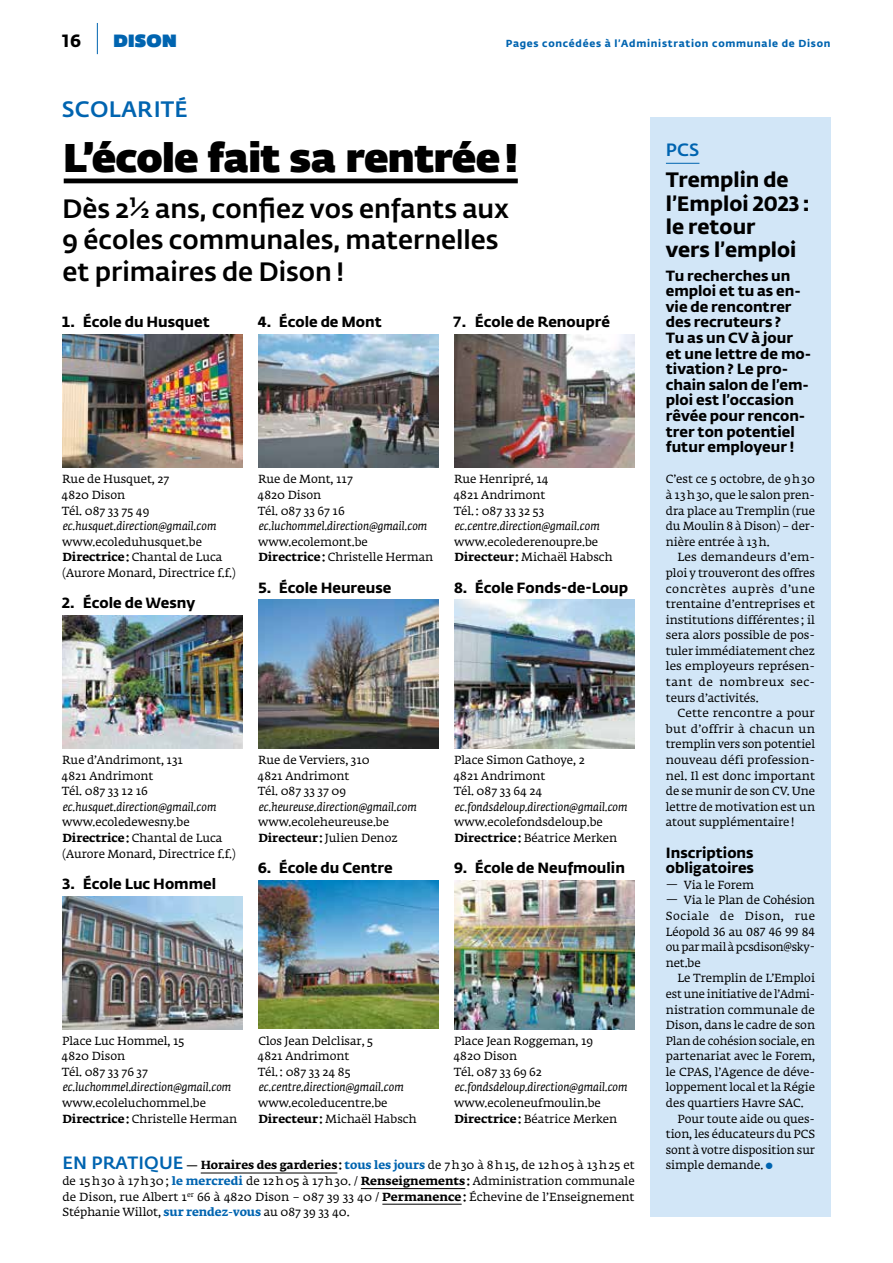
<style>
.page{position:relative;width:893px;height:1263px;background:#fff}
.page>*{position:absolute;margin:0;border:0;box-sizing:border-box;transform-origin:0 0}
.t1{font:800 39.75px "Fedra Sans Dis Std";color:#000}
.t2{font:500 26.25px/31.2px "Fedra Sans Std";color:#000}
.t3{font:500 22.2px "Fedra Sans Alt Std";letter-spacing:.01em;color:#0064b0}
.t4{font:700 20.7px/23.4px "Fedra Sans Std";color:#000}
.t5{font:900 17.7px "Fedra Sans Dis Std";letter-spacing:.05em;color:#0064b0}
.t6{font:500 17.7px "Fedra Sans Alt Std";color:#0064b0}
.t7{font:700 17.7px "Fedra Sans Std";color:#000}
.t8{font:700 14.7px/15.6px "Fedra Sans Std";color:#000}
.t9{font:11.7px/15.6px "Fedra Serif A Std";color:#000}
.t10{font:italic 11.7px "Fedra Serif A Std";color:#000}
.t11{font:700 10.2px "Fedra Sans Std";letter-spacing:.07em;color:#0064b0}
.s1{font-weight:700}
.s2{font-family:"Fedra Sans Std";font-weight:500;font-size:17.7px;color:#0064b0}
.s3{font-weight:700;color:#0064b0}
.s4{color:#0064b0}
</style>
<div class="page">
<hr style="left:64px;top:179px;width:454px;height:4px;background:#000">
<img style="left:62px;top:335px;width:181px;height:133px">
<img style="left:62px;top:616px;width:181px;height:132px">
<img style="left:62px;top:896px;width:181px;height:133px">
<img style="left:258px;top:335px;width:181px;height:133px">
<img style="left:258px;top:600px;width:181px;height:148px">
<img style="left:258px;top:880px;width:181px;height:149px">
<img style="left:454px;top:335px;width:181px;height:133px">
<img style="left:454px;top:600px;width:181px;height:148px">
<img style="left:454px;top:880px;width:181px;height:149px">
<hr style="left:201px;top:1173px;width:136px;height:1px;background:#000">
<hr style="left:361px;top:1188px;width:104px;height:1px;background:#000">
<hr style="left:382px;top:1204px;width:80px;height:1px;background:#000">
<div style="left:650px;top:117px;width:181px;height:1099px;background:#d2e6f7"></div>
<hr style="left:666px;top:163px;width:33px;height:1px;background:#0064b0">
<hr style="left:97px;top:23px;width:1px;height:31px;background:#0064b0">
<h3 class="t7" style="left:62px;top:29px;width:20px">16</h3>
<h3 class="t5" style="left:114px;top:25px;width:64px">DISON</h3>
<p class="t11" style="left:506px;top:37px;width:326px">Pages concédées à l’Administration communale de Dison</p>
<h3 class="t3" style="left:62px;top:95px;width:127px">SCOLARITÉ</h3>
<h1 class="t1" style="left:64px;top:125px;width:456px">L’école fait sa rentrée!</h1>
<h2 class="t2" style="left:62px;top:194px;width:449px">Dès 2½ ans, confiez vos enfants aux<br>9 écoles communales, maternelles et primaires de Dison !</h2>
<p class="t8" style="left:62px;top:314px;width:150px">1. École du Husquet</p>
<p class="t8" style="left:258px;top:314px;width:125px">4. École de Mont</p>
<p class="t8" style="left:453px;top:314px;width:158px">7. École de Renoupré</p>
<p class="t9" style="left:62px;top:472px;width:109px">Rue de Husquet, 27<br>4820 Dison<br>Tél. 087 33 75 49</p>
<p class="t10" style="left:63px;top:519px;width:155px">ec.husquet.direction@gmail.com</p>
<p class="t9" style="left:62px;top:535px;width:175px">www.ecoleduhusquet.be<br><span class="s1">Directrice:</span> Chantal de Luca (Aurore Monard, Directrice f.f.)</p>
<p class="t8" style="left:62px;top:595px;width:135px">2. École de Wesny</p>
<p class="t9" style="left:258px;top:472px;width:97px">Rue de Mont, 117<br>4820 Dison<br>Tél. 087 33 67 16</p>
<p class="t10" style="left:259px;top:519px;width:170px">ec.luchommel.direction@gmail.com</p>
<p class="t9" style="left:258px;top:535px;width:177px">www.ecolemont.be<br><span class="s1">Directrice:</span> Christelle Herman</p>
<p class="t8" style="left:258px;top:579px;width:135px">5. École Heureuse</p>
<p class="t9" style="left:453px;top:472px;width:97px">Rue Henripré, 14<br>4821 Andrimont<br>Tél.: 087 33 32 53</p>
<p class="t10" style="left:455px;top:519px;width:147px">ec.centre.direction@gmail.com</p>
<p class="t9" style="left:454px;top:535px;width:160px">www.ecolederenoupre.be<br><span class="s1">Directeur:</span> Michaël Habsch</p>
<p class="t8" style="left:454px;top:579px;width:176px">8. École Fonds-de-Loup</p>
<p class="t9" style="left:62px;top:753px;width:123px">Rue d’Andrimont, 131<br>4821 Andrimont<br>Tél. 087 33 12 16</p>
<p class="t10" style="left:63px;top:800px;width:155px">ec.husquet.direction@gmail.com</p>
<p class="t9" style="left:62px;top:815px;width:175px">www.ecoledewesny.be<br><span class="s1">Directrice:</span> Chantal de Luca (Aurore Monard, Directrice f.f.)</p>
<p class="t8" style="left:62px;top:876px;width:156px">3. École Luc Hommel</p>
<p class="t9" style="left:258px;top:753px;width:114px">Rue de Verviers, 310<br>4821 Andrimont<br>Tél. 087 33 37 09</p>
<p class="t10" style="left:259px;top:800px;width:160px">ec.heureuse.direction@gmail.com</p>
<p class="t9" style="left:258px;top:815px;width:141px">www.ecoleheureuse.be<br><span class="s1">Directeur:</span> Julien Denoz</p>
<p class="t8" style="left:258px;top:860px;width:136px">6. École du Centre</p>
<p class="t9" style="left:453px;top:753px;width:133px">Place Simon Gathoye, 2<br>4821 Andrimont<br>Tél. 087 33 64 24</p>
<p class="t10" style="left:455px;top:800px;width:174px">ec.fondsdeloup.direction@gmail.com</p>
<p class="t9" style="left:454px;top:815px;width:165px">www.ecolefondsdeloup.be<br><span class="s1">Directrice:</span> Béatrice Merken</p>
<p class="t8" style="left:454px;top:860px;width:172px">9. École de Neufmoulin</p>
<p class="t9" style="left:258px;top:1034px;width:117px">Clos Jean Delclisar, 5<br>4821 Andrimont<br>Tél.: 087 33 24 85</p>
<p class="t10" style="left:259px;top:1080px;width:147px">ec.centre.direction@gmail.com</p>
<p class="t9" style="left:258px;top:1096px;width:160px">www.ecoleducentre.be<br><span class="s1">Directeur:</span> Michaël Habsch</p>
<p class="t9" style="left:62px;top:1034px;width:124px">Place Luc Hommel, 15<br>4820 Dison<br>Tél. 087 33 76 37</p>
<p class="t10" style="left:63px;top:1080px;width:170px">ec.luchommel.direction@gmail.com</p>
<p class="t9" style="left:62px;top:1096px;width:177px">www.ecoleluchommel.be<br><span class="s1">Directrice:</span> Christelle Herman</p>
<p class="t9" style="left:453px;top:1034px;width:141px">Place Jean Roggeman, 19<br>4820 Dison<br>Tél. 087 33 69 62</p>
<p class="t10" style="left:455px;top:1080px;width:174px">ec.fondsdeloup.direction@gmail.com</p>
<p class="t9" style="left:454px;top:1096px;width:165px">www.ecoleneufmoulin.be<br><span class="s1">Directrice:</span> Béatrice Merken</p>
<p class="t9" style="left:62px;top:1158px;width:574px;text-align:justify"><span class="s2">EN PRATIQUE</span> <span class="s1">— Horaires des garderies:</span> <span class="s3">tous les jours</span> de 7h30 à 8h15, de 12h05 à 13h25 et de 15h30 à 17h30; <span class="s3">le mercredi</span> de 12h05 à 17h30. / <span class="s1">Renseignements:</span> Administration communale de Dison, rue Albert 1<sup>er</sup> 66 à 4820 Dison – 087 39 33 40 / <span class="s1">Permanence:</span> Échevine de l’Enseignement Stéphanie Willot, <span class="s3">sur rendez-vous</span> au 087 39 33 40.</p>
<h3 class="t6" style="left:666px;top:139px;width:35px">PCS</h3>
<h3 class="t4" style="left:666px;top:168px;width:145px">Tremplin de l’Emploi 2023 : le retour<br>vers l’emploi</h3>
<p class="t8" style="left:666px;top:268px;width:147px">Tu recherches un emploi et tu as en&shy;vie de rencontrer des recruteurs ?<br>Tu as un CV à jour et une lettre de mo&shy;tivation ? Le pro&shy;chain salon de l’em&shy;ploi est l’occasion rêvée pour rencon&shy;trer ton potentiel futur employeur !</p>
<p class="t9" style="left:666px;top:472px;width:151px;text-align:justify">C’est ce 5 octobre, de 9h30 à 13h30, que le salon pren&shy;dra place au Tremplin (rue du Moulin 8 à Dison) – der&shy;nière entrée à 13h.</p>
<p class="t9" style="left:666px;top:550px;width:151px;text-align:justify;text-indent:12px">Les demandeurs d’em&shy;ploi y trouveront des offres concrètes auprès d’une trentaine d’entreprises et institutions différentes ; il sera alors possible de pos&shy;tuler immédiatement chez les employeurs représen&shy;tant de nombreux sec&shy;teurs d’activités.</p>
<p class="t9" style="left:666px;top:706px;width:151px;text-align:justify;text-indent:12px">Cette rencontre a pour but d’offrir à chacun un tremplin vers son potentiel nouveau défi profession&shy;nel. Il est donc important de se munir de son CV. Une lettre de motivation est un atout supplémentaire!</p>
<p class="t8" style="left:666px;top:844px;width:90px">Inscriptions obligatoires</p>
<p class="t9" style="left:666px;top:878px;width:90px">— Via le Forem</p>
<p class="t9" style="left:666px;top:893px;width:151px;text-align:justify">— Via le Plan de Cohésion Sociale de Dison, rue Léopold 36 au 087 46 99 84 ou par mail à pcsdison@sky&shy;net.be</p>
<p class="t9" style="left:677px;top:971px;width:139px">Le Tremplin de L’Emploi</p>
<p class="t9" style="left:666px;top:987px;width:151px">est une initiative de l’Admi-</p>
<p class="t9" style="left:666px;top:1002px;width:151px">nistration communale de</p>
<p class="t9" style="left:666px;top:1018px;width:151px">Dison, dans le cadre de son</p>
<p class="t9" style="left:666px;top:1034px;width:151px">Plan de cohésion sociale, en</p>
<p class="t9" style="left:666px;top:1049px;width:151px">partenariat avec le Forem,</p>
<p class="t9" style="left:666px;top:1065px;width:151px">le CPAS, l’Agence de déve-</p>
<p class="t9" style="left:666px;top:1080px;width:151px">loppement local et la Régie</p>
<p class="t9" style="left:666px;top:1096px;width:139px">des quartiers Havre SAC.</p>
<p class="t9" style="left:677px;top:1112px;width:139px">Pour toute aide ou ques-</p>
<p class="t9" style="left:666px;top:1127px;width:151px">tion, les éducateurs du PCS</p>
<p class="t9" style="left:666px;top:1143px;width:151px">sont à votre disposition sur</p>
<p class="t9" style="left:666px;top:1158px;width:109px">simple demande.<span class="s4">●</span></p>
</div>
